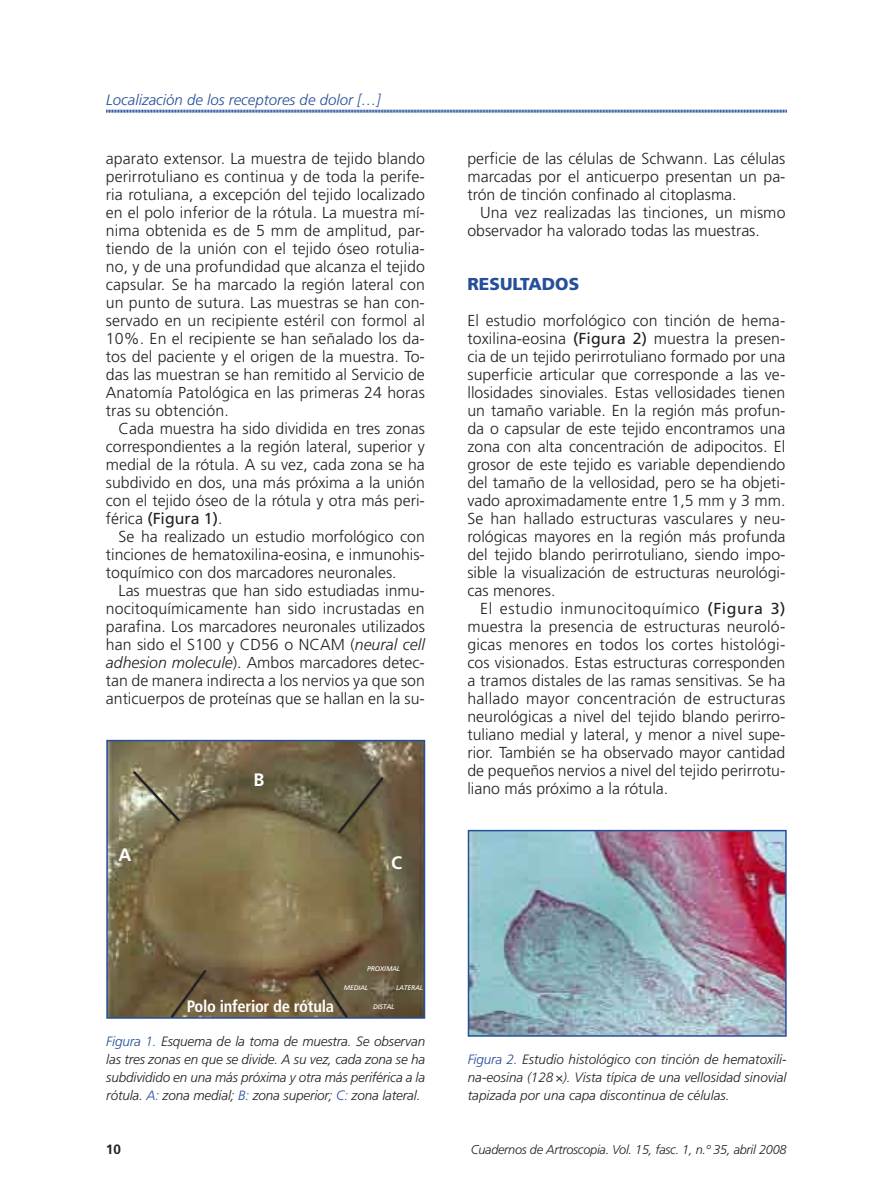
<style>
.page{position:relative;width:893px;height:1191px;background:#fff}
.page>*{position:absolute;margin:0;border:0;box-sizing:border-box;transform-origin:0 0}
.t1{font:700 18px "Frutiger LT Std";color:#fff}
.t2{font:900 17.25px "Frutiger LT Std";color:#254e9b}
.t3{font:700 condensed 16.5px "Frutiger LT Std";letter-spacing:-.015em;color:#fff}
.t4{font:300 15.9px/18px "Frutiger LT Std";color:#212125;text-align:justify}
.t5{font:italic 300 15px "Frutiger LT Std";color:#254e9b}
.t6{font:italic 300 13.5px/18px "Frutiger LT Std";letter-spacing:-.005em;color:#212125;text-align:justify}
.t7{font:700 13.5px "Frutiger LT Std";color:#212125}
.t8{font:italic 300 12.75px "Frutiger LT Std";letter-spacing:-.02em;color:#212125}
.t9{font:italic 6.75px "Frutiger LT Std";letter-spacing:-.02em;color:#fff}
.s1{font-weight:400}
.s2{font-style:italic}
.s3{color:#254e9b}
</style>
<div class="page">
<svg style="left:106px;top:109px;width:681px;height:4px;background:#90a5cc"></svg>
<img style="left:109px;top:743px;width:313px;height:272px">
<div style="left:106px;top:740px;width:319px;height:278px;border:2px solid #254e9b"></div>
<img style="left:471px;top:833px;width:313px;height:200px">
<div style="left:468px;top:830px;width:319px;height:206px;border:2px solid #254e9b"></div>
<svg style="left:131px;top:768px;width:52px;height:56px;background:#918c71"></svg>
<svg style="left:336px;top:774px;width:50px;height:62px;background:#676045"></svg>
<svg style="left:313px;top:967px;width:37px;height:52px;background:#655741"></svg>
<svg style="left:168px;top:967px;width:41px;height:52px;background:#66573e"></svg>
<p class="t5" style="left:106px;top:92px;width:276px">Localización de los receptores de dolor […]</p>
<p class="t4" style="left:106px;top:149px;width:321px">aparato extensor. La muestra de tejido blando perirrotuliano es continua y de toda la perife&shy;ria rotuliana, a excepción del tejido localizado en el polo inferior de la rótula. La muestra mí&shy;nima obtenida es de 5 mm de amplitud, par&shy;tiendo de la unión con el tejido óseo rotulia&shy;no, y de una profundidad que alcanza el tejido capsular. Se ha marcado la región lateral con un punto de sutura. Las muestras se han con&shy;servado en un recipiente estéril con formol al 10%. En el recipiente se han señalado los da&shy;tos del paciente y el origen de la muestra. To&shy;das las muestran se han remitido al Servicio de Anatomía Patológica en las primeras 24 horas tras su obtención.</p>
<p class="t4" style="left:106px;top:419px;width:321px;text-indent:13px">Cada muestra ha sido dividida en tres zonas correspondientes a la región lateral, superior y medial de la rótula. A su vez, cada zona se ha subdivido en dos, una más próxima a la unión con el tejido óseo de la rótula y otra más peri&shy;férica <span class="s1">(Figura 1)</span>.</p>
<p class="t4" style="left:106px;top:527px;width:321px;text-indent:13px">Se ha realizado un estudio morfológico con tinciones de hematoxilina-eosina, e inmunohis&shy;toquímico con dos marcadores neuronales.</p>
<p class="t4" style="left:106px;top:581px;width:321px;text-indent:13px">Las muestras que han sido estudiadas inmu&shy;nocitoquímicamente han sido incrustadas en parafina. Los marcadores neuronales utilizados han sido el S100 y CD56 o NCAM (<span class="s2">neural cell adhesion molecule</span>). Ambos marcadores detec&shy;tan de manera indirecta a los nervios ya que son anticuerpos de proteínas que se hallan en la su-</p>
<p class="t1" style="left:118px;top:844px;width:14px">A</p>
<p class="t1" style="left:253px;top:768px;width:12px">B</p>
<p class="t1" style="left:391px;top:852px;width:12px">C</p>
<p class="t3" style="left:187px;top:996px;width:149px">Polo inferior de rótula</p>
<p class="t9" style="left:367px;top:964px;width:35px">PROXIMAL</p>
<p class="t9" style="left:373px;top:1003px;width:23px">DISTAL</p>
<p class="t9" style="left:344px;top:984px;width:26px">MEDIAL</p>
<p class="t9" style="left:396px;top:984px;width:29px">LATERAL</p>
<p class="t6" style="left:106px;top:1032px;width:320px"><span class="s3">Figura 1.</span> Esquema de la toma de muestra. Se observan las tres zonas en que se divide. A su vez, cada zona se ha subdividido en una más próxima y otra más periférica a la rótula. <span class="s3">A:</span> zona medial; <span class="s3">B:</span> zona superior; <span class="s3">C:</span> zona lateral.</p>
<p class="t4" style="left:467px;top:149px;width:319px">perficie de las células de Schwann. Las células marcadas por el anticuerpo presentan un pa&shy;trón de tinción confinado al citoplasma.</p>
<p class="t4" style="left:467px;top:203px;width:320px;text-indent:13px">Una vez realizadas las tinciones, un mismo observador ha valorado todas las muestras.</p>
<p class="t2" style="left:467px;top:273px;width:113px">RESULTADOS</p>
<p class="t4" style="left:467px;top:311px;width:320px">El estudio morfológico con tinción de hema&shy;toxilina-eosina <span class="s1">(Figura 2)</span> muestra la presen&shy;cia de un tejido perirrotuliano formado por una superficie articular que corresponde a las ve&shy;llosidades sinoviales. Estas vellosidades tienen un tamaño variable. En la región más profun&shy;da o capsular de este tejido encontramos una zona con alta concentración de adipocitos. El grosor de este tejido es variable dependiendo del tamaño de la vellosidad, pero se ha objeti&shy;vado aproximadamente entre 1,5 mm y 3 mm.<br>Se han hallado estructuras vasculares y neu&shy;rológicas mayores en la región más profunda del tejido blando perirrotuliano, siendo impo&shy;sible la visualización de estructuras neurológi&shy;cas menores.</p>
<p class="t4" style="left:467px;top:599px;width:319px;text-indent:13px">El estudio inmunocitoquímico <span class="s1">(Figura 3) </span>muestra la presencia de estructuras neuroló&shy;gicas menores en todos los cortes histológi&shy;cos visionados. Estas estructuras corresponden a tramos distales de las ramas sensitivas. Se ha hallado mayor concentración de estructuras neurológicas a nivel del tejido blando perirro&shy;tuliano medial y lateral, y menor a nivel supe&shy;rior. También se ha observado mayor cantidad de pequeños nervios a nivel del tejido perirrotu&shy;liano más próximo a la rótula.</p>
<p class="t6" style="left:468px;top:1050px;width:320px"><span class="s3">Figura 2.</span> Estudio histológico con tinción de hematoxili&shy;na-eosina (128 ×). Vista típica de una vellosidad sinovial tapizada por una capa discontinua de células.</p>
<p class="t7" style="left:106px;top:1141px;width:17px">10</p>
<p class="t8" style="left:471px;top:1142px;width:317px">Cuadernos de Artroscopia. Vol. 15, fasc. 1, n.º 35, abril 2008</p>
</div>
